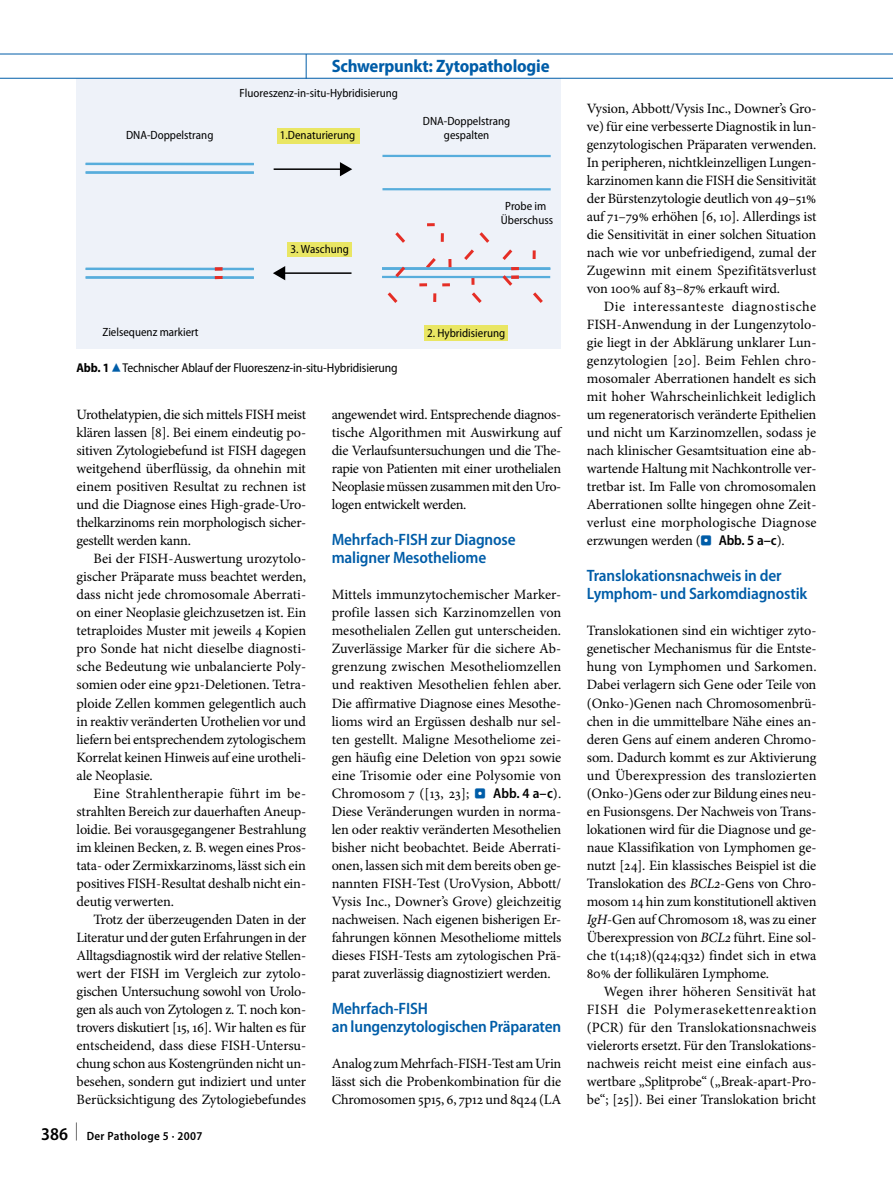
<style>
.page{position:relative;width:893px;height:1178px;background:#fff}
.page>*{position:absolute;margin:0;border:0;box-sizing:border-box;transform-origin:0 0}
._001_rubrik{font:700 semi-condensed 18px "Myriad Pro";letter-spacing:-.01em;color:#005da8}
._013_u2{font:600 semi-condensed 16.5px/18px "Myriad Pro";letter-spacing:-.01em;color:#005da8}
._010_fliesstext_mit{font:14.25px/18px "Minion Pro";letter-spacing:-.015em;color:#000;text-align:justify}
._010_fliesstext_ohne{font:14.25px/18px "Minion Pro";letter-spacing:-.01em;color:#000;text-align:justify}
._024_abb_legende{font:semi-condensed 12.75px "Myriad Pro";letter-spacing:-.01em;color:#000}
.t1{font:semi-condensed 12px/14.2px "Myriad Pro";color:#000;text-align:center}
.t2{font:600 semi-condensed 12px "Myriad Pro";letter-spacing:.03em;color:#000}
.s1{font-weight:700}
.s2{font-family:"S Buttons";font-stretch:normal;font-size:14.25px;color:#005da8}
.s3{font-size:18px}
.s4{font-family:"S Buttons";font-size:13.5px;color:#005da8}
.s5{font-family:"Myriad Pro";font-weight:600;font-stretch:semi-condensed}
.s6{font-style:italic}
</style>
<div class="page">
<div style="left:77px;top:78px;width:484px;height:270px;background:#eef2f9"></div>
<hr style="left:382px;top:155px;width:169px;height:2px;background:#57addc">
<div style="left:277px;top:128px;width:83px;height:15px;background:#e9e664"></div>
<div style="left:287px;top:242px;width:65px;height:14px;background:#e9e664"></div>
<div style="left:424px;top:325px;width:84px;height:16px;background:#e9e664"></div>
<hr style="left:382px;top:188px;width:169px;height:2px;background:#57addc">
<hr style="left:382px;top:267px;width:168px;height:3px;background:#57addc">
<hr style="left:382px;top:276px;width:168px;height:2px;background:#57addc">
<hr style="left:86px;top:171px;width:168px;height:3px;background:#57addc">
<hr style="left:86px;top:163px;width:168px;height:2px;background:#57addc">
<hr style="left:86px;top:276px;width:168px;height:3px;background:#57addc">
<hr style="left:86px;top:268px;width:168px;height:2px;background:#57addc">
<svg style="left:215px;top:276px;width:8px;height:3px"></svg>
<svg style="left:215px;top:267px;width:8px;height:3px"></svg>
<hr style="left:274px;top:168px;width:66px;height:2px;background:#000">
<svg style="left:340px;top:162px;width:12px;height:14px"></svg>
<hr style="left:285px;top:272px;width:66px;height:2px;background:#000">
<svg style="left:273px;top:266px;width:12px;height:14px"></svg>
<svg style="left:384px;top:223px;width:162px;height:80px"></svg>
<hr style="left:0;top:54px;width:893px;height:1px;background:#005da8">
<hr style="left:0;top:78px;width:893px;height:1px;background:#005da8">
<svg style="left:306px;top:54px;width:1px;height:25px"></svg>
<p class="_001_rubrik" style="left:332px;top:56px;width:219px">Schwerpunkt: Zytopathologie</p>
<p class="t1" style="left:126px;top:128px;width:89px">DNA-Doppelstrang</p>
<p class="t1" style="left:240px;top:86px;width:160px">Fluoreszenz-in-situ-Hybridisierung</p>
<p class="t1" style="left:280px;top:129px;width:77px">1.Denaturierung</p>
<p class="t1" style="left:290px;top:242px;width:60px">3. Waschung</p>
<p class="t1" style="left:423px;top:114px;width:89px">DNA-Doppelstrang gespalten</p>
<p class="t1" style="left:501px;top:199px;width:54px">Probe im<br>Überschuss</p>
<p class="t1" style="left:102px;top:325px;width:98px">Zielsequenz markiert</p>
<p class="_024_abb_legende" style="left:77px;top:361px;width:323px"><span class="s1">Abb. 1</span><span class="s2">8</span>Technischer Ablauf der Fluoreszenz-in-situ-Hybridisierung</p>
<p class="t1" style="left:427px;top:326px;width:80px">2. Hybridisierung</p>
<p class="_010_fliesstext_mit" style="left:77px;top:406px;width:231px">Urothel-atypien, die sich mittels FISH meist klären lassen [8]. Bei einem eindeutig po&shy;sitiven Zytologiebefund ist FISH dagegen weitgehend überflüssig, da ohnehin mit einem positiven Resultat zu rechnen ist und die Diagnose eines High-grade-Uro&shy;thelkarzinoms rein morphologisch sicher&shy;gestellt werden kann.</p>
<p class="_010_fliesstext_mit" style="left:77px;top:550px;width:231px;text-indent:17px">Bei der FISH-Auswertung urozytolo&shy;gischer Präparate muss beachtet werden, dass nicht jede chromosomale Aberrati&shy;on einer Neoplasie gleichzusetzen ist. Ein tetraploides Muster mit jeweils 4 Kopien pro Sonde hat nicht dieselbe diagnosti&shy;sche Bedeutung wie unbalancierte Poly&shy;somien oder eine 9p21-Deletionen. Tetra&shy;ploide Zellen kommen gelegentlich auch in reaktiv veränderten Urothelien vor und liefern bei entsprechendem zytologischem Korrelat keinen Hinweis auf eine urotheli&shy;ale Neoplasie.</p>
<p class="_010_fliesstext_mit" style="left:77px;top:784px;width:231px;text-indent:17px">Eine Strahlentherapie führt im be&shy;strahlten Bereich zur dauerhaften Aneup&shy;loidie. Bei vorausgegangener Bestrahlung im kleinen Becken, z. B. wegen eines Pros&shy;tata- oder Zermixkarzinoms, lässt sich ein positives FISH-Resultat deshalb nicht ein&shy;deutig verwerten.</p>
<p class="_010_fliesstext_mit" style="left:77px;top:910px;width:231px;text-indent:17px">Trotz der überzeugenden Daten in der Literatur und der guten Erfahrungen in der Alltagsdiagnostik wird der relative Stellen&shy;wert der FISH im Vergleich zur zytolo&shy;gischen Untersuchung sowohl von Urolo&shy;gen als auch von Zytologen z. T. noch kon&shy;trovers diskutiert [15, 16]. Wir halten es für entscheidend, dass diese FISH-Untersu&shy;chung schon aus Kostengründen nicht un&shy;besehen, sondern gut indiziert und unter Berücksichtigung des Zytologiebefundes</p>
<p class="t2" style="left:41px;top:1129px;width:163px"><span class="s3">386 </span><sup>|</sup> Der Pathologe 5 · 2007</p>
<p class="_010_fliesstext_mit" style="left:332px;top:406px;width:231px">angewendet wird. Entsprechende diagnos&shy;tische Algorithmen mit Auswirkung auf die Verlaufsuntersuchungen und die The&shy;rapie von Patienten mit einer urothelialen Neoplasie müssen zusammen mit den Uro&shy;logen entwickelt werden.</p>
<p class="_013_u2" style="left:332px;top:531px;width:185px">Mehrfach-FISH zur Diagnose maligner Mesotheliome</p>
<p class="_010_fliesstext_ohne" style="left:332px;top:586px;width:231px">Mittels immunzytochemischer Marker&shy;profile lassen sich Karzinomzellen von mesothelialen Zellen gut unterscheiden.<br>Zuverlässige Marker für die sichere Ab&shy;grenzung zwischen Mesotheliomzellen und reaktiven Mesothelien fehlen aber.<br>Die affirmative Diagnose eines Mesothe&shy;lioms wird an Ergüssen deshalb nur sel&shy;ten gestellt. Maligne Mesotheliome zei&shy;gen häufig eine Deletion von 9p21 sowie eine Trisomie oder eine Polysomie von Chromosom 7 ([13, 23]; <span class="s4">.</span> <span class="s5">Abb. 4 a–c</span>).<br>Diese Veränderungen wurden in norma&shy;len oder reaktiv veränderten Mesothelien bisher nicht beobachtet. Beide Aberrati&shy;onen, lassen sich mit dem bereits oben ge&shy;nannten FISH-Test (UroVysion, Abbott/ Vysis Inc., Downer’s Grove) gleichzeitig nachweisen. Nach eigenen bisherigen Er&shy;fahrungen können Mesotheliome mittels dieses FISH-Tests am zytologischen Prä&shy;parat zuverlässig diagnostiziert werden.</p>
<p class="_013_u2" style="left:332px;top:999px;width:231px">Mehrfach-FISH<br>an lungenzytologischen Präparaten</p>
<p class="_010_fliesstext_ohne" style="left:332px;top:1054px;width:231px">Analog zum Mehrfach-FISH-Test am Urin lässt sich die Probenkombination für die Chromosomen 5p15, 6, 7p12 und 8q24 (LA</p>
<p class="_010_fliesstext_ohne" style="left:587px;top:100px;width:231px">Vysion, Abbott/Vysis Inc., Downer’s Gro&shy;ve) für eine verbesserte Diagnostik in lun&shy;genzytologischen Präparaten verwenden.<br>In peripheren, nichtkleinzelligen Lungen&shy;karzinomen kann die FISH die Sensitivität der Bürstenzytologie deutlich von 49–51% auf 71–79% erhöhen [6, 10]. Allerdings ist die Sensitivität in einer solchen Situation nach wie vor unbefriedigend, zumal der Zugewinn mit einem Spezifitätsverlust von 100% auf 83–87% erkauft wird.</p>
<p class="_010_fliesstext_mit" style="left:587px;top:298px;width:231px;text-indent:17px">Die interessanteste diagnostische FISH-Anwendung in der Lungenzytolo&shy;gie liegt in der Abklärung unklarer Lun&shy;genzytologien [20]. Beim Fehlen chro&shy;mosomaler Aberrationen handelt es sich mit hoher Wahrscheinlichkeit lediglich um regeneratorisch veränderte Epithelien und nicht um Karzinomzellen, sodass je nach klinischer Gesamtsituation eine ab&shy;wartende Haltung mit Nachkontrolle ver&shy;tretbar ist. Im Falle von chromosomalen Aberrationen sollte hingegen ohne Zeit&shy;verlust eine morphologische Diagnose erzwungen werden (<span class="s4">.</span> <span class="s5">Abb. 5 a–c</span>).</p>
<p class="_013_u2" style="left:587px;top:567px;width:222px">Translokationsnachweis in der<br>Lymphom- und Sarkomdiagnostik</p>
<p class="_010_fliesstext_ohne" style="left:587px;top:622px;width:231px">Translokationen sind ein wichtiger zyto&shy;genetischer Mechanismus für die Entste&shy;hung von Lymphomen und Sarkomen.<br>Dabei verlagern sich Gene oder Teile von (Onko-)Genen nach Chromosomenbrü&shy;chen in die ummittelbare Nähe eines an&shy;deren Gens auf einem anderen Chromo&shy;som. Dadurch kommt es zur Aktivierung und Überexpression des translozierten (Onko-)Gens oder zur Bildung eines neu&shy;en Fusionsgens. Der Nachweis von Trans&shy;lokationen wird für die Diagnose und ge&shy;naue Klassifikation von Lymphomen ge&shy;nutzt [24]. Ein klassisches Beispiel ist die Translokation des <span class="s6">BCL2</span>-Gens von Chro&shy;mosom 14 hin zum konstitutionell aktiven <span class="s6">IgH</span>-Gen auf Chromosom 18, was zu einer Überexpression von <span class="s6">BCL2</span> führt. Eine sol&shy;che t(14;18)(q24;q32) findet sich in etwa 80% der follikulären Lymphome.</p>
<p class="_010_fliesstext_mit" style="left:587px;top:982px;width:231px;text-indent:17px">Wegen ihrer höheren Sensitivät hat FISH die Polymerasekettenreaktion (PCR) für den Translokationsnachweis vielerorts ersetzt. Für den Translokations&shy;nachweis reicht meist eine einfach aus&shy;wertbare „Splitprobe“ („Break-apart-Pro&shy;be“; [25]). Bei einer Translokation bricht</p>
</div>
